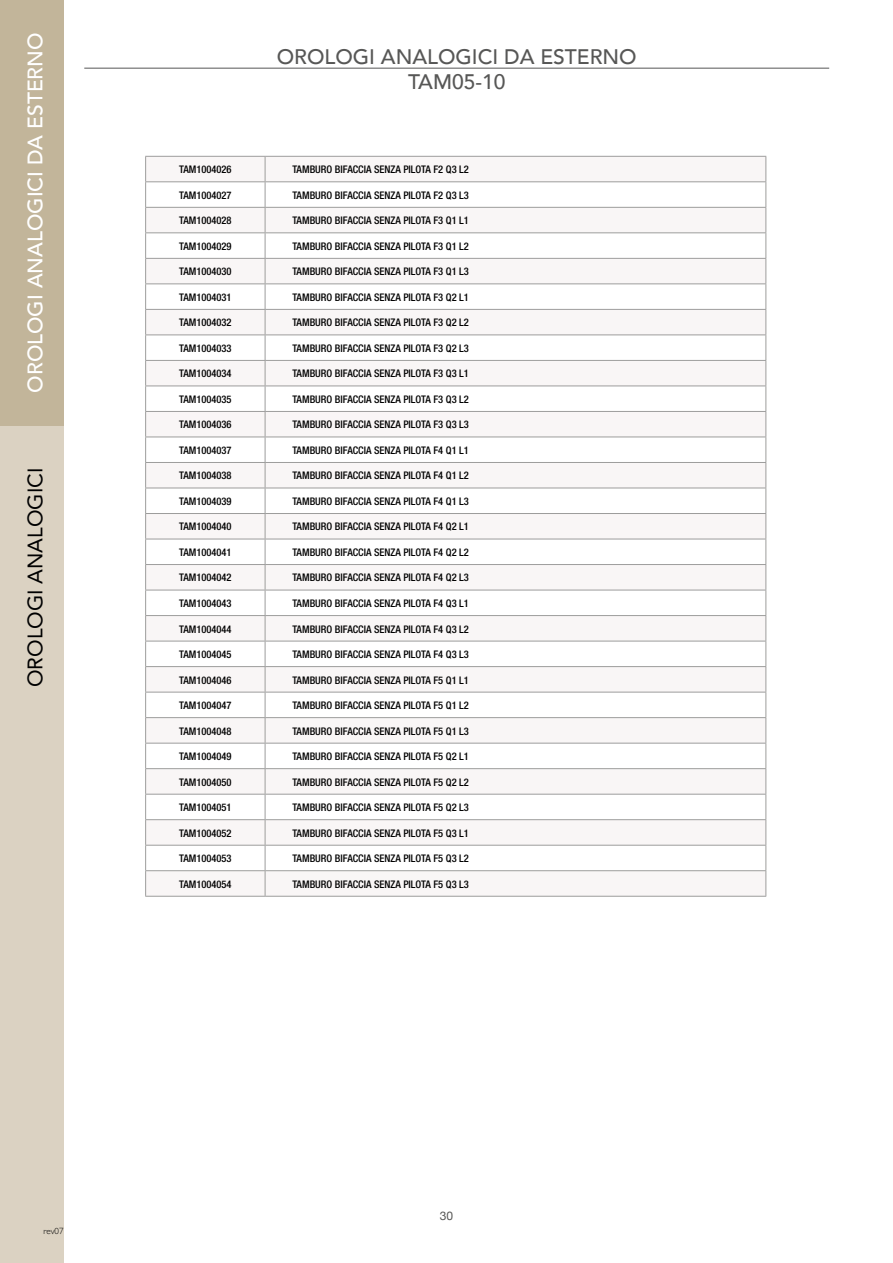
<style>
.page{position:relative;width:893px;height:1263px;background:#fff}
.page>*{position:absolute;margin:0;border:0;box-sizing:border-box;transform-origin:0 0}
.t1{font:500 21px/25.2px "Avenir";color:#575756;text-align:center}
.t2{font:500 21px "Avenir";color:#fff}
.t3{font:21px "Avenir";color:#000}
.t4{font:12px "Helvetica Neue";color:#575756}
.t5{font:500 condensed 10.5px "Helvetica Neue";color:#000}
.t6{font:300 9px "Gill Sans";color:#000}
</style>
<div class="page">
<div style="left:0;top:374px;width:64px;height:889px;background:#dbd2c2"></div>
<div style="left:0;top:0;width:64px;height:425px;background:#c2b59a"></div>
<svg style="left:146px;top:182px;width:619px;height:688px;fill:#f9f6f6"></svg>
<hr style="left:145px;top:156px;width:120px;height:1px;background:#9d9d9c">
<hr style="left:265px;top:156px;width:501px;height:1px;background:#9d9d9c">
<hr style="left:145px;top:181px;width:120px;height:1px;background:#9d9d9c">
<hr style="left:265px;top:181px;width:501px;height:1px;background:#9d9d9c">
<hr style="left:145px;top:207px;width:120px;height:1px;background:#9d9d9c">
<hr style="left:265px;top:207px;width:501px;height:1px;background:#9d9d9c">
<hr style="left:145px;top:232px;width:120px;height:1px;background:#9d9d9c">
<hr style="left:265px;top:232px;width:501px;height:1px;background:#9d9d9c">
<hr style="left:145px;top:258px;width:120px;height:1px;background:#9d9d9c">
<hr style="left:265px;top:258px;width:501px;height:1px;background:#9d9d9c">
<hr style="left:145px;top:283px;width:120px;height:1px;background:#9d9d9c">
<hr style="left:265px;top:283px;width:501px;height:1px;background:#9d9d9c">
<hr style="left:145px;top:309px;width:120px;height:1px;background:#9d9d9c">
<hr style="left:265px;top:309px;width:501px;height:1px;background:#9d9d9c">
<hr style="left:145px;top:334px;width:120px;height:1px;background:#9d9d9c">
<hr style="left:265px;top:334px;width:501px;height:1px;background:#9d9d9c">
<hr style="left:145px;top:360px;width:120px;height:1px;background:#9d9d9c">
<hr style="left:265px;top:360px;width:501px;height:1px;background:#9d9d9c">
<hr style="left:145px;top:386px;width:120px;height:1px;background:#9d9d9c">
<hr style="left:265px;top:386px;width:501px;height:1px;background:#9d9d9c">
<hr style="left:145px;top:411px;width:120px;height:1px;background:#9d9d9c">
<hr style="left:265px;top:411px;width:501px;height:1px;background:#9d9d9c">
<hr style="left:145px;top:437px;width:120px;height:1px;background:#9d9d9c">
<hr style="left:265px;top:437px;width:501px;height:1px;background:#9d9d9c">
<hr style="left:145px;top:462px;width:120px;height:1px;background:#9d9d9c">
<hr style="left:265px;top:462px;width:501px;height:1px;background:#9d9d9c">
<hr style="left:145px;top:488px;width:120px;height:1px;background:#9d9d9c">
<hr style="left:265px;top:488px;width:501px;height:1px;background:#9d9d9c">
<hr style="left:145px;top:513px;width:120px;height:1px;background:#9d9d9c">
<hr style="left:265px;top:513px;width:501px;height:1px;background:#9d9d9c">
<hr style="left:145px;top:539px;width:120px;height:1px;background:#9d9d9c">
<hr style="left:265px;top:539px;width:501px;height:1px;background:#9d9d9c">
<hr style="left:145px;top:564px;width:120px;height:1px;background:#9d9d9c">
<hr style="left:265px;top:564px;width:501px;height:1px;background:#9d9d9c">
<hr style="left:145px;top:590px;width:120px;height:1px;background:#9d9d9c">
<hr style="left:265px;top:590px;width:501px;height:1px;background:#9d9d9c">
<hr style="left:145px;top:615px;width:120px;height:1px;background:#9d9d9c">
<hr style="left:265px;top:615px;width:501px;height:1px;background:#9d9d9c">
<hr style="left:145px;top:641px;width:120px;height:1px;background:#9d9d9c">
<hr style="left:265px;top:641px;width:501px;height:1px;background:#9d9d9c">
<hr style="left:145px;top:666px;width:120px;height:1px;background:#9d9d9c">
<hr style="left:265px;top:666px;width:501px;height:1px;background:#9d9d9c">
<hr style="left:145px;top:692px;width:120px;height:1px;background:#9d9d9c">
<hr style="left:265px;top:692px;width:501px;height:1px;background:#9d9d9c">
<hr style="left:145px;top:717px;width:120px;height:1px;background:#9d9d9c">
<hr style="left:265px;top:717px;width:501px;height:1px;background:#9d9d9c">
<hr style="left:145px;top:743px;width:120px;height:1px;background:#9d9d9c">
<hr style="left:265px;top:743px;width:501px;height:1px;background:#9d9d9c">
<hr style="left:145px;top:768px;width:120px;height:1px;background:#9d9d9c">
<hr style="left:265px;top:768px;width:501px;height:1px;background:#9d9d9c">
<hr style="left:145px;top:794px;width:120px;height:1px;background:#9d9d9c">
<hr style="left:265px;top:794px;width:501px;height:1px;background:#9d9d9c">
<hr style="left:145px;top:819px;width:120px;height:1px;background:#9d9d9c">
<hr style="left:265px;top:819px;width:501px;height:1px;background:#9d9d9c">
<hr style="left:145px;top:845px;width:120px;height:1px;background:#9d9d9c">
<hr style="left:265px;top:845px;width:501px;height:1px;background:#9d9d9c">
<hr style="left:145px;top:870px;width:120px;height:1px;background:#9d9d9c">
<svg style="left:145px;top:157px;width:1px;height:739px"></svg>
<hr style="left:265px;top:870px;width:501px;height:1px;background:#9d9d9c">
<svg style="left:265px;top:157px;width:1px;height:739px"></svg>
<svg style="left:765px;top:157px;width:1px;height:739px"></svg>
<hr style="left:145px;top:896px;width:120px;height:1px;background:#9d9d9c">
<hr style="left:265px;top:896px;width:501px;height:1px;background:#9d9d9c">
<hr style="left:84px;top:68px;width:745px;height:1px;background:#575756">
<h1 class="t2" style="left:17px;top:393px;width:362px;rotate:-90deg">OROLOGI ANALOGICI DA ESTERNO</h1>
<h1 class="t3" style="left:18px;top:687px;width:221px;rotate:-90deg">OROLOGI ANALOGICI</h1>
<h1 class="t1" style="left:277px;top:42px;width:362px">OROLOGI ANALOGICI DA ESTERNO<br>TAM05-10</h1>
<p class="t5" style="left:179px;top:163px;width:54px">TAM1004026</p>
<p class="t5" style="left:292px;top:163px;width:178px">TAMBURO BIFACCIA SENZA PILOTA F2 Q3 L2</p>
<p class="t5" style="left:179px;top:189px;width:54px">TAM1004027</p>
<p class="t5" style="left:292px;top:189px;width:178px">TAMBURO BIFACCIA SENZA PILOTA F2 Q3 L3</p>
<p class="t5" style="left:179px;top:214px;width:54px">TAM1004028</p>
<p class="t5" style="left:292px;top:214px;width:178px">TAMBURO BIFACCIA SENZA PILOTA F3 Q1 L1</p>
<p class="t5" style="left:179px;top:240px;width:54px">TAM1004029</p>
<p class="t5" style="left:292px;top:240px;width:178px">TAMBURO BIFACCIA SENZA PILOTA F3 Q1 L2</p>
<p class="t5" style="left:179px;top:265px;width:54px">TAM1004030</p>
<p class="t5" style="left:292px;top:265px;width:178px">TAMBURO BIFACCIA SENZA PILOTA F3 Q1 L3</p>
<p class="t5" style="left:179px;top:291px;width:54px">TAM1004031</p>
<p class="t5" style="left:292px;top:291px;width:178px">TAMBURO BIFACCIA SENZA PILOTA F3 Q2 L1</p>
<p class="t5" style="left:179px;top:316px;width:54px">TAM1004032</p>
<p class="t5" style="left:292px;top:316px;width:178px">TAMBURO BIFACCIA SENZA PILOTA F3 Q2 L2</p>
<p class="t5" style="left:179px;top:342px;width:54px">TAM1004033</p>
<p class="t5" style="left:292px;top:342px;width:178px">TAMBURO BIFACCIA SENZA PILOTA F3 Q2 L3</p>
<p class="t5" style="left:179px;top:367px;width:54px">TAM1004034</p>
<p class="t5" style="left:292px;top:367px;width:178px">TAMBURO BIFACCIA SENZA PILOTA F3 Q3 L1</p>
<p class="t5" style="left:179px;top:393px;width:54px">TAM1004035</p>
<p class="t5" style="left:292px;top:393px;width:178px">TAMBURO BIFACCIA SENZA PILOTA F3 Q3 L2</p>
<p class="t5" style="left:179px;top:418px;width:54px">TAM1004036</p>
<p class="t5" style="left:292px;top:418px;width:178px">TAMBURO BIFACCIA SENZA PILOTA F3 Q3 L3</p>
<p class="t5" style="left:179px;top:444px;width:54px">TAM1004037</p>
<p class="t5" style="left:292px;top:444px;width:178px">TAMBURO BIFACCIA SENZA PILOTA F4 Q1 L1</p>
<p class="t5" style="left:179px;top:469px;width:54px">TAM1004038</p>
<p class="t5" style="left:292px;top:469px;width:178px">TAMBURO BIFACCIA SENZA PILOTA F4 Q1 L2</p>
<p class="t5" style="left:179px;top:495px;width:54px">TAM1004039</p>
<p class="t5" style="left:292px;top:495px;width:178px">TAMBURO BIFACCIA SENZA PILOTA F4 Q1 L3</p>
<p class="t5" style="left:179px;top:520px;width:54px">TAM1004040</p>
<p class="t5" style="left:292px;top:520px;width:178px">TAMBURO BIFACCIA SENZA PILOTA F4 Q2 L1</p>
<p class="t5" style="left:179px;top:546px;width:54px">TAM1004041</p>
<p class="t5" style="left:292px;top:546px;width:178px">TAMBURO BIFACCIA SENZA PILOTA F4 Q2 L2</p>
<p class="t5" style="left:179px;top:571px;width:54px">TAM1004042</p>
<p class="t5" style="left:292px;top:571px;width:178px">TAMBURO BIFACCIA SENZA PILOTA F4 Q2 L3</p>
<p class="t5" style="left:179px;top:597px;width:54px">TAM1004043</p>
<p class="t5" style="left:292px;top:597px;width:178px">TAMBURO BIFACCIA SENZA PILOTA F4 Q3 L1</p>
<p class="t5" style="left:179px;top:622px;width:54px">TAM1004044</p>
<p class="t5" style="left:292px;top:622px;width:178px">TAMBURO BIFACCIA SENZA PILOTA F4 Q3 L2</p>
<p class="t5" style="left:179px;top:648px;width:54px">TAM1004045</p>
<p class="t5" style="left:292px;top:648px;width:178px">TAMBURO BIFACCIA SENZA PILOTA F4 Q3 L3</p>
<p class="t5" style="left:179px;top:673px;width:54px">TAM1004046</p>
<p class="t5" style="left:292px;top:673px;width:178px">TAMBURO BIFACCIA SENZA PILOTA F5 Q1 L1</p>
<p class="t5" style="left:179px;top:699px;width:54px">TAM1004047</p>
<p class="t5" style="left:292px;top:699px;width:178px">TAMBURO BIFACCIA SENZA PILOTA F5 Q1 L2</p>
<p class="t5" style="left:179px;top:724px;width:54px">TAM1004048</p>
<p class="t5" style="left:292px;top:724px;width:178px">TAMBURO BIFACCIA SENZA PILOTA F5 Q1 L3</p>
<p class="t5" style="left:179px;top:750px;width:54px">TAM1004049</p>
<p class="t5" style="left:292px;top:750px;width:178px">TAMBURO BIFACCIA SENZA PILOTA F5 Q2 L1</p>
<p class="t5" style="left:179px;top:776px;width:54px">TAM1004050</p>
<p class="t5" style="left:292px;top:776px;width:178px">TAMBURO BIFACCIA SENZA PILOTA F5 Q2 L2</p>
<p class="t5" style="left:179px;top:801px;width:54px">TAM1004051</p>
<p class="t5" style="left:292px;top:801px;width:178px">TAMBURO BIFACCIA SENZA PILOTA F5 Q2 L3</p>
<p class="t5" style="left:179px;top:827px;width:54px">TAM1004052</p>
<p class="t5" style="left:292px;top:827px;width:178px">TAMBURO BIFACCIA SENZA PILOTA F5 Q3 L1</p>
<p class="t5" style="left:179px;top:852px;width:54px">TAM1004053</p>
<p class="t5" style="left:292px;top:852px;width:178px">TAMBURO BIFACCIA SENZA PILOTA F5 Q3 L2</p>
<p class="t5" style="left:179px;top:878px;width:54px">TAM1004054</p>
<p class="t5" style="left:292px;top:878px;width:178px">TAMBURO BIFACCIA SENZA PILOTA F5 Q3 L3</p>
<p class="t6" style="left:43px;top:1224px;width:22px">rev07</p>
<p class="t4" style="left:440px;top:1207px;width:15px">30</p>
</div>
